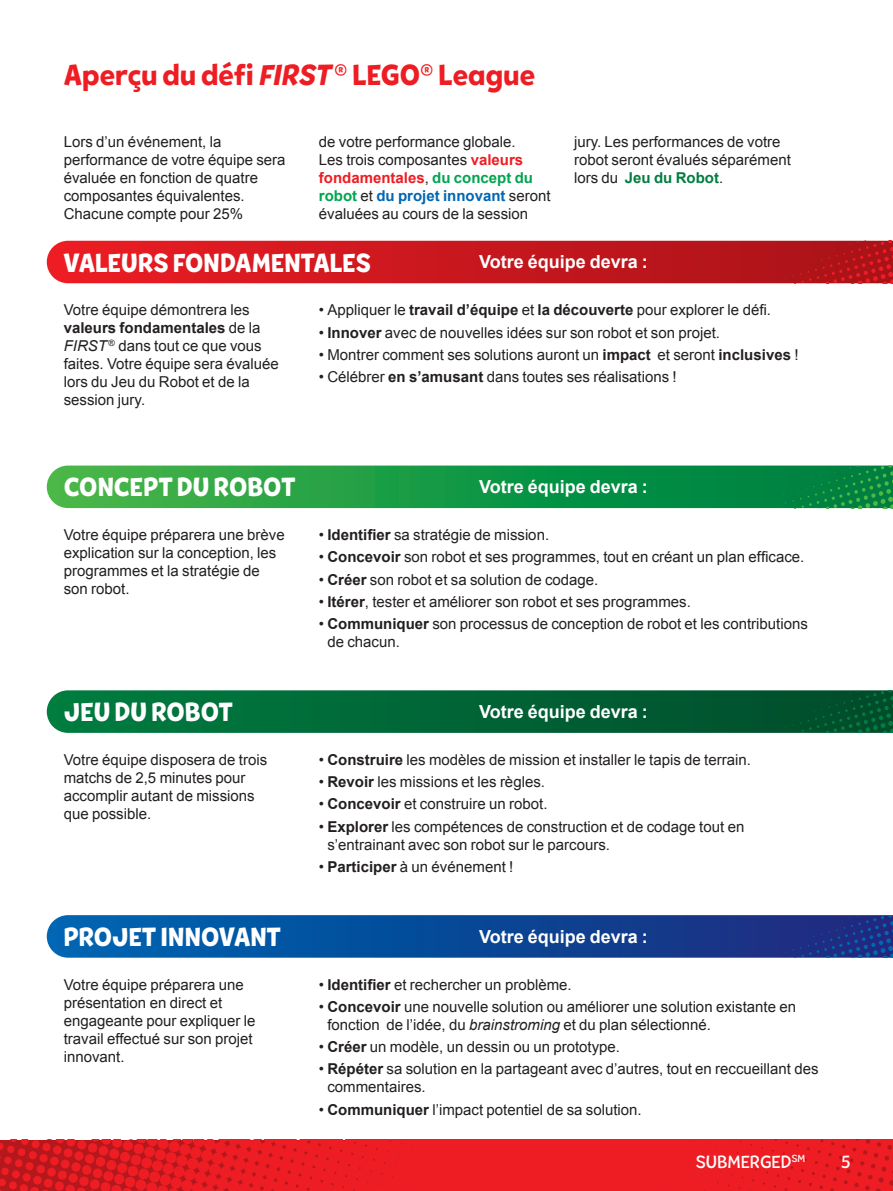
<style>
.page{position:relative;width:893px;height:1191px;background:#fff}
.page>*{position:absolute;margin:0;border:0;box-sizing:border-box;transform-origin:0 0}
.Header_20_Red{font:800 30px "Tobi Pro";letter-spacing:.005em;color:#ee1d23}
.Header_18{font:800 27px "Tobi Pro";color:#fff}
.Subheader_12{font:700 18px "Arial";color:#fff}
.t1{font:500 18px "Tobi Pro";color:#fff}
.Body_10{font:15px/18px "Arial";color:#231f20}
.s1{font-style:italic}
.s2{font-weight:700;color:#ee1d23}
.s3{font-weight:700;color:#00a54f}
.s4{font-weight:700;color:#0166b3}
.s5{font-weight:700;color:#007d40}
.s6{font-weight:700}
</style>
<div class="page">
<img style="left:0;top:1139px;width:507px;height:52px">
<div style="left:507px;top:1139px;width:386px;height:52px;background:#ee1d23"></div>
<svg style="left:47px;top:241px;width:724px;height:42px;background:#ce1920"></svg>
<svg style="left:47px;top:465px;width:724px;height:43px;background:#209e48"></svg>
<svg style="left:47px;top:690px;width:724px;height:43px;background:#04693a"></svg>
<svg style="left:47px;top:915px;width:724px;height:42px;background:#0a4d9b"></svg>
<img style="left:771px;top:241px;width:122px;height:42px">
<img style="left:771px;top:465px;width:122px;height:43px">
<img style="left:771px;top:690px;width:122px;height:43px">
<img style="left:771px;top:915px;width:122px;height:42px">
<p class="Header_20_Red" style="left:64px;top:55px;width:473px">Aperçu du défi <span class="s1">FIRST</span>® LEGO® League</p>
<p class="Body_10" style="left:64px;top:133px;width:223px">Lors d’un événement, la performance de votre équipe sera évaluée en fonction de quatre composantes équivalentes.<br>Chacune compte pour 25%</p>
<p class="Body_10" style="left:319px;top:133px;width:233px">de votre performance globale.<br>Les trois composantes <span class="s2">valeurs fondamentales</span>, <span class="s3">du concept du robot</span> et <span class="s4">du projet innovant</span> seront évaluées au cours de la session</p>
<p class="Body_10" style="left:574px;top:133px;width:218px">jury. Les performances de votre robot seront évalués séparément lors du <span class="s5">Jeu du Robot</span>.</p>
<p class="Header_18" style="left:64px;top:245px;width:309px">VALEURS FONDAMENTALES</p>
<p class="Subheader_12" style="left:479px;top:250px;width:170px">Votre équipe devra :</p>
<p class="Body_10" style="left:64px;top:301px;width:217px">Votre équipe démontrera les <span class="s6">valeurs fondamentales</span> de la<br><span class="s1">FIRST</span> <sup>®</sup> dans tout ce que vous faites. Votre équipe sera évaluée lors du Jeu du Robot et de la session jury.</p>
<p class="Body_10" style="left:319px;top:301px;width:454px">• Appliquer le <span class="s6">travail d’équipe</span> et <span class="s6">la découverte</span> pour explorer le défi.</p>
<p class="Body_10" style="left:319px;top:323px;width:403px">• <span class="s6">Innover</span> avec de nouvelles idées sur son robot et son projet.</p>
<p class="Body_10" style="left:319px;top:346px;width:481px">• Montrer comment ses solutions auront un <span class="s6">impact</span> et seront <span class="s6">inclusives</span> !</p>
<p class="Body_10" style="left:319px;top:368px;width:359px">• Célébrer <span class="s6">en s’amusant</span> dans toutes ses réalisations !</p>
<p class="Header_18" style="left:64px;top:469px;width:233px">CONCEPT DU ROBOT</p>
<p class="Body_10" style="left:64px;top:526px;width:222px">Votre équipe préparera une brève explication sur la conception, les programmes et la stratégie de</p>
<p class="Body_10" style="left:64px;top:580px;width:67px">son robot.</p>
<p class="Header_18" style="left:64px;top:694px;width:171px">JEU DU ROBOT</p>
<p class="Body_10" style="left:64px;top:751px;width:205px">Votre équipe disposera de trois</p>
<p class="Body_10" style="left:64px;top:769px;width:192px">matchs de 2,5 minutes pour accomplir autant de missions</p>
<p class="Body_10" style="left:64px;top:805px;width:89px">que possible.</p>
<p class="Header_18" style="left:64px;top:919px;width:218px">PROJET INNOVANT</p>
<p class="Body_10" style="left:64px;top:975px;width:193px">Votre équipe préparera une présentation en direct et engageante pour expliquer le travail effectué sur son projet innovant.</p>
<p class="Subheader_12" style="left:479px;top:475px;width:170px">Votre équipe devra :</p>
<p class="Body_10" style="left:319px;top:526px;width:232px">• <span class="s6">Identifier</span> sa stratégie de mission.</p>
<p class="Body_10" style="left:319px;top:548px;width:487px">• <span class="s6">Concevoir</span> son robot et ses programmes, tout en créant un plan efficace.</p>
<p class="Body_10" style="left:319px;top:570px;width:281px">• <span class="s6">Créer</span> son robot et sa solution de codage.</p>
<p class="Body_10" style="left:319px;top:593px;width:373px">• <span class="s6">Itérer</span>, tester et améliorer son robot et ses programmes.</p>
<p class="Body_10" style="left:327px;top:615px;width:482px;text-indent:-9px">• <span class="s6">Communiquer</span> son processus de conception de robot et les contributions de chacun.</p>
<p class="Subheader_12" style="left:479px;top:700px;width:170px">Votre équipe devra :</p>
<p class="Body_10" style="left:319px;top:751px;width:433px">• <span class="s6">Construire</span> les modèles de mission et installer le tapis de terrain.</p>
<p class="Body_10" style="left:319px;top:773px;width:228px">• <span class="s6">Revoir</span> les missions et les règles.</p>
<p class="Body_10" style="left:319px;top:795px;width:230px">• <span class="s6">Concevoir</span> et construire un robot.</p>
<p class="Body_10" style="left:327px;top:817px;width:418px;text-indent:-9px">• <span class="s6">Explorer</span> les compétences de construction et de codage tout en s’entrainant avec son robot sur le parcours.</p>
<p class="Body_10" style="left:319px;top:858px;width:196px">• <span class="s6">Participer</span> à un événement !</p>
<p class="Subheader_12" style="left:479px;top:924px;width:170px">Votre équipe devra :</p>
<p class="Body_10" style="left:319px;top:975px;width:254px">• <span class="s6">Identifier</span> et rechercher un problème.</p>
<p class="Body_10" style="left:327px;top:997px;width:470px;text-indent:-9px">• <span class="s6">Concevoir</span> une nouvelle solution ou améliorer une solution existante en fonction de l’idée, du <span class="s1">brainstroming</span> et du plan sélectionné.</p>
<p class="Body_10" style="left:319px;top:1038px;width:303px">• <span class="s6">Créer</span> un modèle, un dessin ou un prototype.</p>
<p class="Body_10" style="left:327px;top:1060px;width:493px;text-indent:-9px">• <span class="s6">Répéter</span> sa solution en la partageant avec d’autres, tout en reccueillant des commentaires.</p>
<p class="Body_10" style="left:319px;top:1100px;width:324px">• <span class="s6">Communiquer</span> l’impact potentiel de sa solution.</p>
<p class="t1" style="left:695px;top:1150px;width:111px">SUBMERGED<sup>SM</sup></p>
<p class="t1" style="left:841px;top:1150px;width:11px">5</p>
</div>
